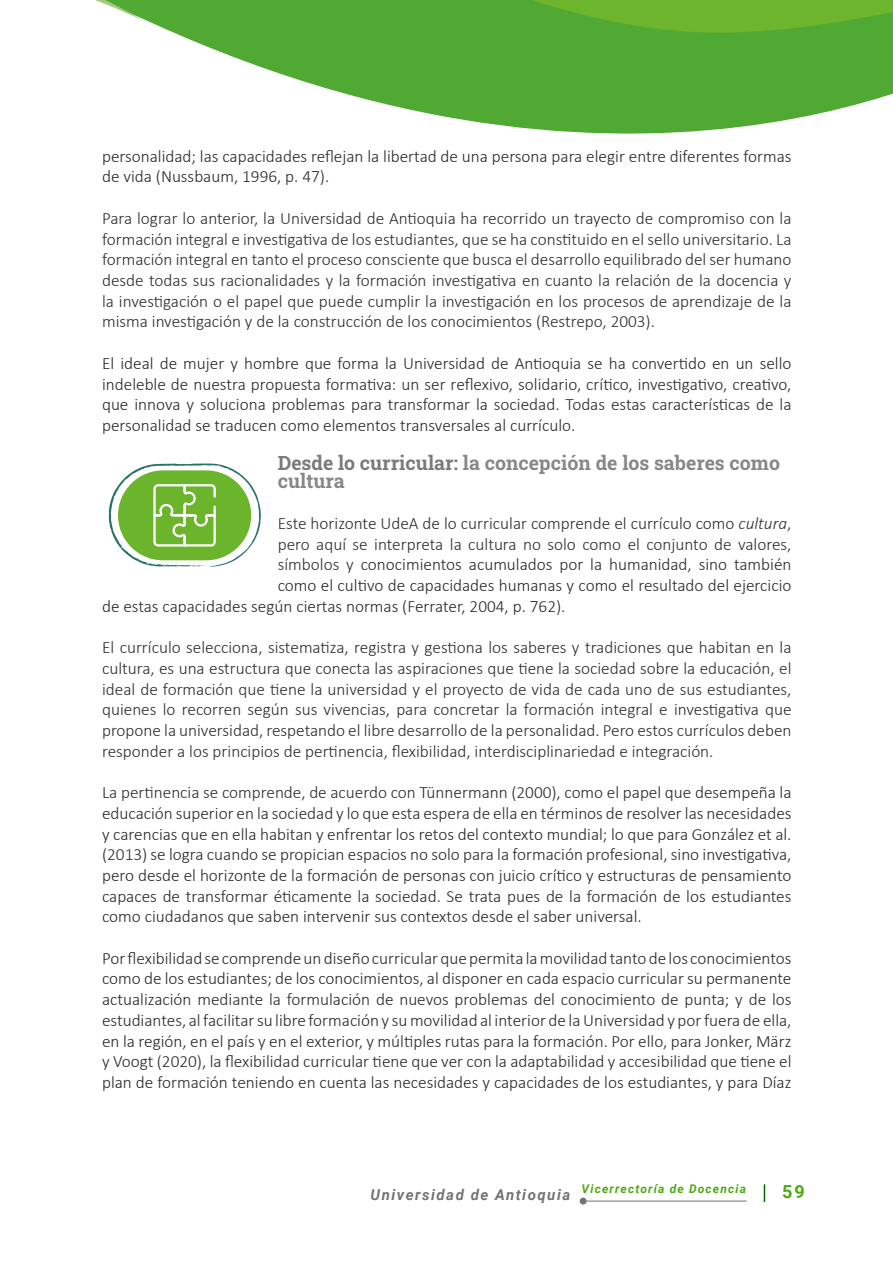
<style>
.page{position:relative;width:893px;height:1263px;background:#fff}
.page>*{position:absolute;margin:0;border:0;box-sizing:border-box;transform-origin:0 0}
.t1{font:700 19.5px/18px "Roboto Slab";color:#878787}
.t2{font:700 18px "Roboto";color:#4ea812}
.t3{font:300 17.25px/20.7px "Calibri";color:#282827;text-align:justify}
.t4{font:300 17.25px/20.7px "Calibri";color:#2d2d2d;text-align:justify}
.t5{font:italic 700 12px "Roboto";letter-spacing:.1em;color:#4ea812}
.s1{color:#7a7a7a}
.s2{font-style:italic}
.s3{color:#2d2d2d}
.s4{font-size:15px;color:#747474}
</style>
<div class="page">
<svg style="left:95px;top:0;width:798px;height:134px;fill:#50a933"></svg>
<div style="left:580px;top:1197px;width:7px;height:7px;background:#747474;border-radius:50%"></div>
<hr style="left:587px;top:1200px;width:159px;height:1px;background:#747474">
<svg style="left:764px;top:1184px;width:1px;height:18px"></svg>
<svg style="left:109px;top:463px;width:152px;height:104px"></svg>
<p class="t3" style="left:102px;top:146px;width:691px">personalidad; las capacidades reflejan la libertad de una persona para elegir entre diferentes formas de vida (Nussbaum, 1996, p. 47).</p>
<p class="t4" style="left:102px;top:208px;width:691px">Para lograr lo anterior, la Universidad de Antioquia ha recorrido un trayecto de compromiso con la formación integral e investigativa de los estudiantes, que se ha constituido en el sello universitario. La formación integral en tanto el proceso consciente que busca el desarrollo equilibrado del ser humano desde todas sus racionalidades y la formación investigativa en cuanto la relación de la docencia y la investigación o el papel que puede cumplir la investigación en los procesos de aprendizaje de la misma investigación y de la construcción de los conocimientos (Restrepo, 2003).</p>
<p class="t3" style="left:102px;top:353px;width:691px">El ideal de mujer y hombre que forma la Universidad de Antioquia se ha convertido en un sello indeleble de nuestra propuesta formativa: un ser reflexivo, solidario, crítico, investigativo, creativo, que innova y soluciona problemas para transformar la sociedad. Todas estas características de la personalidad se traducen como elementos transversales al currículo.</p>
<p class="t1" style="left:278px;top:453px;width:504px"><span class="s1">Desde lo curricular:</span> la concepción de los saberes como cultura</p>
<p class="t4" style="left:278px;top:513px;width:515px">Este horizonte UdeA de lo curricular comprende el currículo como <span class="s2">cultura</span>,</p>
<p class="t4" style="left:278px;top:533px;width:515px">pero aquí se interpreta la cultura no solo como el conjunto de valores,</p>
<p class="t3" style="left:278px;top:554px;width:515px"><span class="s3">símbolos y</span> conocimientos acumulados por la humanidad, sino también</p>
<p class="t3" style="left:278px;top:575px;width:515px">como el cultivo de capacidades humanas y como el resultado del ejercicio</p>
<p class="t3" style="left:102px;top:596px;width:465px">de estas capacidades según ciertas normas (Ferrater, 2004, p. 762).</p>
<p class="t4" style="left:102px;top:637px;width:691px">El currículo selecciona, sistematiza, registra y gestiona los saberes y tradiciones que habitan en la cultura, es una estructura que conecta las aspiraciones que tiene la sociedad sobre la educación, el ideal de formación que tiene la universidad y el proyecto de vida de cada uno de sus estudiantes, quienes lo recorren según sus vivencias, para concretar la formación integral e investigativa que propone la universidad, respetando el libre desarrollo de la personalidad. Pero estos currículos deben responder a los principios de pertinencia, flexibilidad, interdisciplinariedad e integración.</p>
<p class="t3" style="left:102px;top:782px;width:691px"><span class="s3">La pertinencia se comprende, de acuerdo con</span> Tünnermann (2000), como el papel que desempeña la educación superior en la sociedad y lo que esta espera de ella en términos de resolver las necesidades y carencias que en ella habitan y enfrentar los retos del contexto mundial; lo que para González et al. (2013) se logra cuando se propician espacios no solo para la formación profesional, sino investigativa, pero desde el horizonte de la formación de personas con juicio crítico y estructuras de pensamiento capaces de transformar éticamente la sociedad. Se trata pues de la formación de los estudiantes como ciudadanos que saben intervenir sus contextos desde el saber universal.</p>
<p class="t3" style="left:102px;top:947px;width:691px">Por flexibilidad se comprende un diseño curricular que permita la movilidad tanto de los conocimientos como de los estudiantes; de los conocimientos, al disponer en cada espacio curricular su permanente actualización mediante la formulación de nuevos problemas del conocimiento de punta; y de los estudiantes, al facilitar su libre formación y su movilidad al interior de la Universidad y por fuera de ella, en la región, en el país y en el exterior, y múltiples rutas para la formación. Por ello, para Jonker, März y Voogt (2020), la flexibilidad curricular tiene que ver con la adaptabilidad y accesibilidad que tiene el plan de formación teniendo en cuenta las necesidades y capacidades de los estudiantes, y para Díaz</p>
<p class="t5" style="left:371px;top:1181px;width:377px"><span class="s4">Universidad de Antioquia</span> Vicerrectoría de Docencia</p>
<p class="t2" style="left:782px;top:1179px;width:24px">59</p>
</div>
